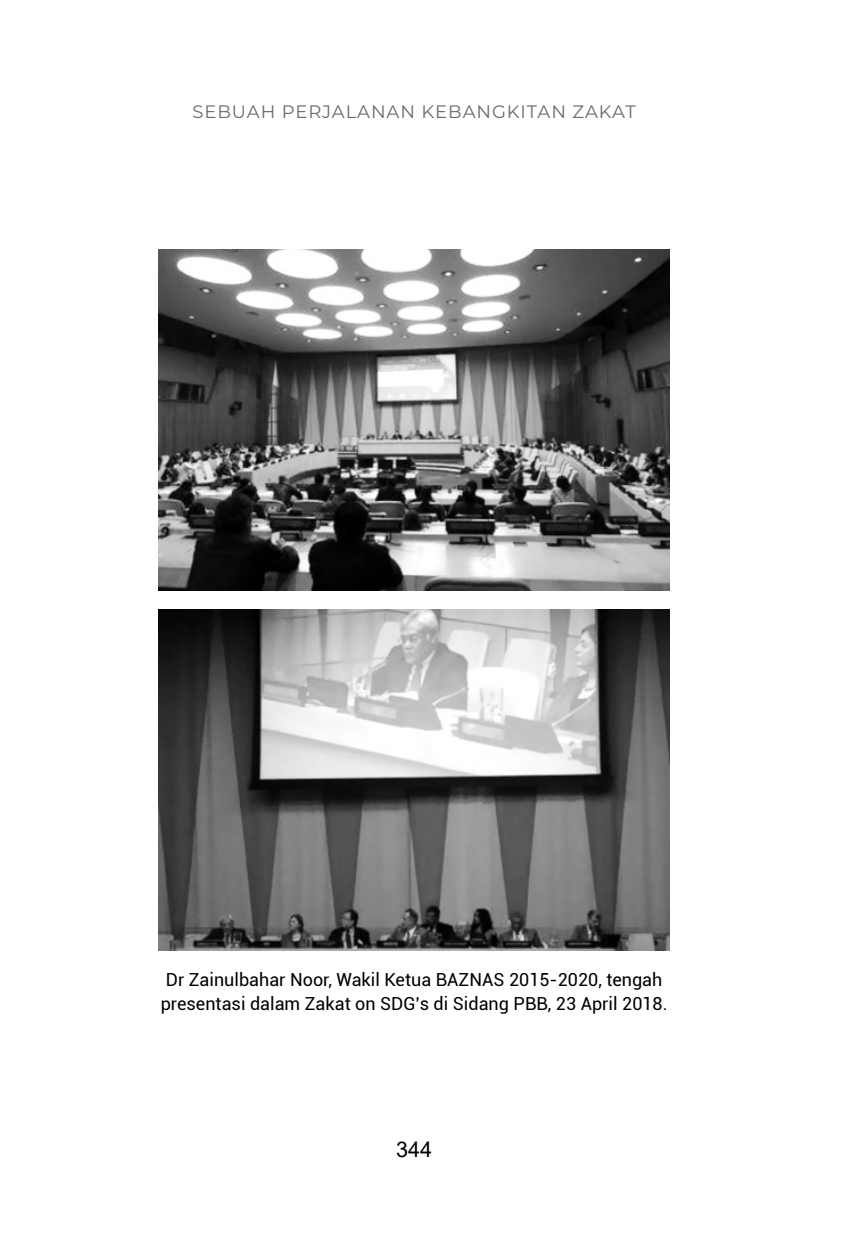
<style>
.page{position:relative;width:851px;height:1248px;background:#fff}
.page>*{position:absolute;margin:0;border:0;box-sizing:border-box;transform-origin:0 0}
.t1{font:21.6px "Arial";color:#000}
.t2{font:18px/24px "Roboto";color:#000}
.t3{font:18px "Montserrat";letter-spacing:.05em;color:#6b6b6b}
</style>
<div class="page">
<img style="left:159px;top:250px;width:510px;height:340px">
<img style="left:159px;top:610px;width:510px;height:340px">
<p class="t3" style="left:192px;top:99px;width:444px">SEBUAH PERJALANAN KEBANGKITAN ZAKAT</p>
<p class="t2" style="left:161px;top:966px;width:508px">Dr Zainulbahar Noor, Wakil Ketua BAZNAS 2015-2020, tengah presentasi dalam Zakat on SDG’s di Sidang PBB, 23 April 2018.</p>
<p class="t1" style="left:396px;top:1133px;width:38px">344</p>
</div>
